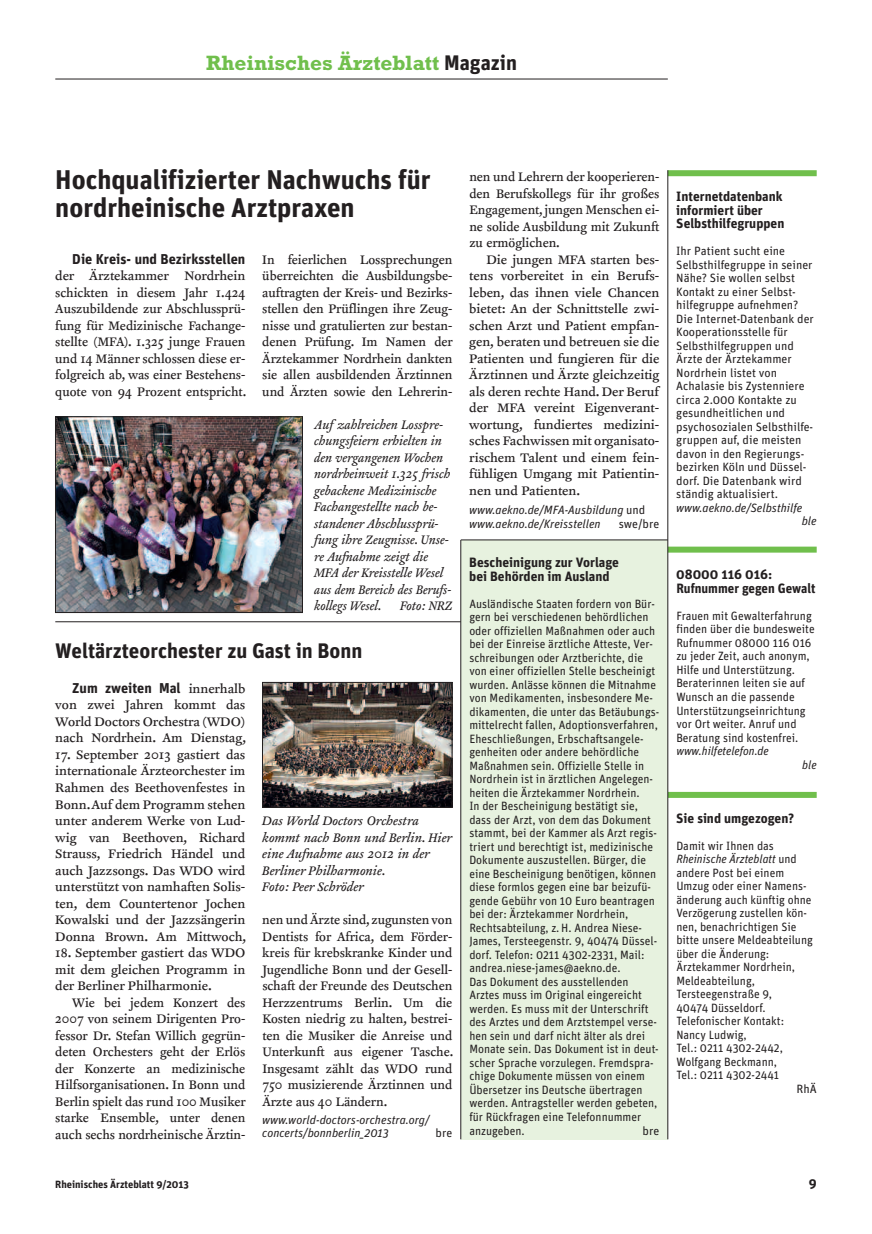
<style>
.page{position:relative;width:872px;height:1234px;background:#fff}
.page>*{position:absolute;margin:0;border:0;box-sizing:border-box;transform-origin:0 0}
.t1{font:700 27px/27px "Unit";color:#231f20}
.t2{font:700 21px "Unit";color:#231f20}
.t3{font:700 21px "Rockwell";color:#70bf4c}
.t4{font:14.25px/16.5px "Clifford Nine Roman";color:#231f20;text-align:justify}
.t5{font:14.25px/16.5px "Clifford Nine Roman";color:#231f20;text-align:justify;scale:.96 1}
.t6{font:italic 14.25px/16.5px "Clifford Nine";color:#231f20;scale:.96 1}
.t7{font:italic 14.25px/16.5px "Clifford Nine";color:#231f20}
.t8{font:700 14.25px "Unit";color:#231f20}
.t9{font:700 13.5px/13.5px "Unit";color:#231f20}
.t10{font:12px/13.5px "Unit";color:#231f20;scale:.96 1}
.t11{font:12px/13.5px "Unit";color:#231f20}
.t12{font:italic 12px/13.5px "Unit";color:#231f20}
.t13{font:italic 12px "Unit";color:#231f20;scale:.96 1}
.t14{font:700 10.5px "Unit";color:#231f20}
.s1{font-family:"Unit";color:#231f20}
.s2{font-family:"Clifford Nine Roman";font-weight:400}
.s3{font-style:normal}
</style>
<div class="page">
<div style="left:668px;top:791px;width:148px;height:6px;background:#70bf4c"></div>
<div style="left:461px;top:540px;width:206px;height:598px;background:#e7f2df"></div>
<div style="left:668px;top:546px;width:148px;height:6px;background:#70bf4c"></div>
<hr style="left:55px;top:79px;width:613px;height:1px;background:#231f20">
<div style="left:668px;top:170px;width:148px;height:6px;background:#70bf4c"></div>
<hr style="left:667px;top:170px;width:1px;height:968px;background:#231f20">
<hr style="left:55px;top:621px;width:406px;height:1px;background:#231f20">
<img style="left:57px;top:418px;width:244px;height:192px">
<div style="left:55px;top:416px;width:248px;height:196px;border:1px solid #231f20"></div>
<img style="left:264px;top:684px;width:186px;height:121px">
<div style="left:262px;top:682px;width:190px;height:125px;border:1px solid #231f20"></div>
<hr style="left:460px;top:540px;width:1px;height:598px;background:#231f20">
<hr style="left:461px;top:539px;width:207px;height:1px;background:#231f20">
<h2 class="t3" style="left:206px;top:56px;width:312px">Rheinisches Ärzteblatt <span class="s1">Magazin</span></h2>
<h1 class="t1" style="left:55px;top:169px;width:377px">Hochqualifizierter Nachwuchs für nordrheinische Arztpraxen</h1>
<p class="t8" style="left:72px;top:253px;width:174px">Die Kreis- und Bezirksstellen</p>
<p class="t4" style="left:55px;top:268px;width:192px">der Ärztekammer Nordrhein schickten in diesem Jahr 1.424<br>Auszubildende zur Abschlussprü&shy;fung für Medizinische Fachange&shy;stellte (MFA). 1.325 junge Frauen und 14 Männer schlossen diese er&shy;folgreich ab, was einer Bestehens&shy;quote von 94 Prozent entspricht.</p>
<p class="t5" style="left:262px;top:251px;width:200px">In feierlichen Lossprechungen überreichten die Ausbildungsbe&shy;auftragten der Kreis- und Bezirks&shy;stellen den Prüflingen ihre Zeug&shy;nisse und gratulierten zur bestan&shy;denen Prüfung. Im Namen der Ärztekammer Nordrhein dankten sie allen ausbildenden Ärztinnen und Ärzten sowie den Lehrerin-</p>
<p class="t6" style="left:314px;top:416px;width:144px">Auf zahlreichen Losspre&shy;chungsfeiern erhielten in den vergangenen Wochen nordrheinweit 1.325 frisch gebackene Medizinische<br>Fachangestellte nach be&shy;standener Abschlussprü&shy;fung ihre Zeugnisse. Unse&shy;re Aufnahme zeigt die<br>MFA der Kreisstelle Wesel aus dem Bereich des Berufs&shy;kollegs Wesel.</p>
<p class="t6" style="left:400px;top:598px;width:56px">Foto: NRZ</p>
<h2 class="t2" style="left:55px;top:643px;width:308px">Weltärzteorchester zu Gast in Bonn</h2>
<p class="t8" style="left:72px;top:682px;width:174px">Zum zweiten Mal <span class="s2">innerhalb</span></p>
<p class="t4" style="left:55px;top:697px;width:192px">von zwei Jahren kommt das World Doctors Orchestra (WDO) nach Nordrhein. Am Dienstag,</p>
<p class="t4" style="left:55px;top:746px;width:192px">17. September 2013 gastiert das internationale Ärzteorchester im Rahmen des Beethovenfestes in Bonn.Auf dem Programm stehen unter anderem Werke von Lud&shy;wig van Beethoven, Richard Strauss, Friedrich Händel und auch Jazzsongs. Das WDO wird unterstützt von namhaften Solis&shy;ten, dem Countertenor Jochen Kowalski und der Jazzsängerin Donna Brown. Am Mittwoch,</p>
<p class="t4" style="left:55px;top:944px;width:192px">18. September gastiert das WDO mit dem gleichen Programm in der Berliner Philharmonie.</p>
<p class="t5" style="left:55px;top:994px;width:200px;text-indent:17px">Wie bei jedem Konzert des 2007 von seinem Dirigenten Pro&shy;fessor Dr. Stefan Willich gegrün&shy;deten Orchesters geht der Erlös der Konzerte an medizinische Hilfsorganisationen. In Bonn und Berlin spielt das rund 100 Musiker starke Ensemble, unter denen auch sechs nordrheinische Ärztin-</p>
<p class="t7" style="left:262px;top:812px;width:191px">Das World Doctors Orchestra kommt nach Bonn und Berlin. Hier eine Aufnahme aus 2012 in der<br>Berliner Philharmonie.<br>Foto: Peer Schröder</p>
<p class="t5" style="left:262px;top:911px;width:200px">nen und Ärzte sind,zugunsten von Dentists for Africa, dem Förder&shy;kreis für krebskranke Kinder und Jugendliche Bonn und der Gesell&shy;schaft der Freunde des Deutschen Herzzentrums Berlin. Um die Kosten niedrig zu halten, bestrei&shy;ten die Musiker die Anreise und Unterkunft aus eigener Tasche.<br>Insgesamt zählt das WDO rund 750 musizierende Ärztinnen und Ärzte aus 40 Ländern.</p>
<p class="t12" style="left:262px;top:1112px;width:169px">www.world-doctors-orchestra.org/ concerts/bonnberlin_2013</p>
<p class="t11" style="left:435px;top:1127px;width:18px">bre</p>
<p class="t5" style="left:469px;top:169px;width:199px">nen und Lehrern der kooperieren&shy;den Berufskollegs für ihr großes Engagement,jungen Menschen ei&shy;ne solide Ausbildung mit Zukunft zu ermöglichen.</p>
<p class="t4" style="left:469px;top:251px;width:191px;text-indent:17px">Die jungen MFA starten bes&shy;tens vorbereitet in ein Berufs&shy;leben, das ihnen viele Chancen bietet: An der Schnittstelle zwi&shy;schen Arzt und Patient empfan&shy;gen, beraten und betreuen sie die Patienten und fungieren für die Ärztinnen und Ärzte gleichzeitig als deren rechte Hand. Der Beruf der MFA vereint Eigenverant&shy;wortung, fundiertes medizini&shy;sches Fachwissen mit organisato&shy;rischem Talent und einem fein&shy;fühligen Umgang mit Patientin&shy;nen und Patienten.</p>
<p class="t12" style="left:469px;top:503px;width:177px">www.aekno.de/MFA-Ausbildung <span class="s3">und </span>www.aekno.de/Kreisstellen</p>
<p class="t11" style="left:618px;top:518px;width:42px">swe/bre</p>
<p class="t9" style="left:469px;top:557px;width:151px">Bescheinigung zur Vorlage bei Behörden im Ausland</p>
<p class="t10" style="left:469px;top:597px;width:199px">Ausländische Staaten fordern von Bür&shy;gern bei verschiedenen behördlichen oder offiziellen Maßnahmen oder auch bei der Einreise ärztliche Atteste, Ver&shy;schreibungen oder Arztberichte, die von einer offiziellen Stelle bescheinigt wurden. Anlässe können die Mitnahme von Medikamenten, insbesondere Me&shy;dikamenten, die unter das Betäubungs&shy;mittelrecht fallen, Adoptionsverfahren, Eheschließungen, Erbschaftsangele&shy;genheiten oder andere behördliche Maßnahmen sein. Offizielle Stelle in Nordrhein ist in ärztlichen Angelegen&shy;heiten die Ärztekammer Nordrhein.<br>In der Bescheinigung bestätigt sie, dass der Arzt, von dem das Dokument stammt, bei der Kammer als Arzt regis&shy;triert und berechtigt ist, medizinische Dokumente auszustellen. Bürger, die eine Bescheinigung benötigen, können diese formlos gegen eine bar beizufü&shy;gende Gebühr von 10 Euro beantragen bei der: Ärztekammer Nordrhein, Rechtsabteilung, z.H. Andrea Niese-James, Tersteegenstr. 9, 40474 Düssel&shy;dorf. Telefon: 0211 4302-2331, Mail: andrea.niese-james@aekno.de.<br>Das Dokument des ausstellenden Arztes muss im Original eingereicht werden. Es muss mit der Unterschrift des Arztes und dem Arztstempel verse&shy;hen sein und darf nicht älter als drei Monate sein. Das Dokument ist in deut&shy;scher Sprache vorzulegen. Fremdspra&shy;chige Dokumente müssen von einem Übersetzer ins Deutsche übertragen werden. Antragsteller werden gebeten, für Rückfragen eine Telefonnummer anzugeben.</p>
<p class="t11" style="left:642px;top:1124px;width:18px">bre</p>
<p class="t9" style="left:676px;top:191px;width:109px">Internetdatenbank informiert über<br>Selbsthilfegruppen</p>
<p class="t11" style="left:676px;top:245px;width:139px">Ihr Patient sucht eine<br>Selbsthilfegruppe in seiner<br>Nähe? Sie wollen selbst<br>Kontakt zu einer Selbst&shy;hilfegruppe aufnehmen?<br>Die Internet-Datenbank der<br>Kooperationsstelle für<br>Selbsthilfegruppen und<br>Ärzte der Ärztekammer<br>Nordrhein listet von<br>Achalasie bis Zystenniere circa 2.000 Kontakte zu gesundheitlichen und psychosozialen Selbsthilfe&shy;gruppen auf, die meisten davon in den Regierungs&shy;bezirken Köln und Düssel&shy;dorf. Die Datenbank wird ständig aktualisiert.</p>
<p class="t12" style="left:801px;top:501px;width:17px;text-indent:-125px">www.aekno.de/Selbsthilfe ble</p>
<p class="t9" style="left:676px;top:569px;width:141px">08000 116 016:<br>Rufnummer gegen Gewalt</p>
<p class="t10" style="left:676px;top:610px;width:146px">Frauen mit Gewalterfahrung finden über die bundesweite<br>Rufnummer 08000 116 016 zu jeder Zeit, auch anonym,<br>Hilfe und Unterstützung.<br>Beraterinnen leiten sie auf<br>Wunsch an die passende<br>Unterstützungseinrichtung vor Ort weiter. Anruf und<br>Beratung sind kostenfrei.</p>
<p class="t13" style="left:676px;top:743px;width:98px">www.hilfetelefon.de</p>
<p class="t13" style="left:802px;top:757px;width:17px">ble</p>
<p class="t9" style="left:676px;top:812px;width:119px">Sie sind umgezogen?</p>
<p class="t10" style="left:676px;top:839px;width:103px">Damit wir Ihnen das</p>
<p class="t13" style="left:676px;top:851px;width:127px">Rheinische Ärzteblatt <span class="s3">und</span></p>
<p class="t10" style="left:676px;top:866px;width:114px">andere Post bei einem</p>
<p class="t10" style="left:676px;top:880px;width:137px">Umzug oder einer Namens-</p>
<p class="t10" style="left:676px;top:893px;width:142px">änderung auch künftig ohne</p>
<p class="t10" style="left:676px;top:907px;width:138px">Verzögerung zustellen kön-</p>
<p class="t10" style="left:676px;top:920px;width:127px">nen, benachrichtigen Sie</p>
<p class="t10" style="left:676px;top:934px;width:144px">bitte unsere Meldeabteilung</p>
<p class="t10" style="left:676px;top:947px;width:98px">über die Änderung:</p>
<p class="t10" style="left:676px;top:961px;width:125px">Ärztekammer Nordrhein,</p>
<p class="t10" style="left:676px;top:974px;width:83px">Meldeabteilung,</p>
<p class="t10" style="left:676px;top:988px;width:101px">Tersteegenstraße 9,</p>
<p class="t10" style="left:676px;top:1001px;width:94px">40474 Düsseldorf.</p>
<p class="t10" style="left:676px;top:1015px;width:114px">Telefonischer Kontakt:</p>
<p class="t10" style="left:676px;top:1028px;width:75px">Nancy Ludwig,</p>
<p class="t10" style="left:676px;top:1042px;width:112px">Tel.: 0211 4302-2442,</p>
<p class="t10" style="left:676px;top:1055px;width:106px">Wolfgang Beckmann,</p>
<p class="t10" style="left:676px;top:1069px;width:109px">Tel.: 0211 4302-2441</p>
<p class="t11" style="left:796px;top:1082px;width:22px">RhÄ</p>
<p class="t14" style="left:55px;top:1180px;width:135px">Rheinisches Ärzteblatt 9/2013</p>
<p class="t9" style="left:808px;top:1177px;width:9px">9</p>
</div>
